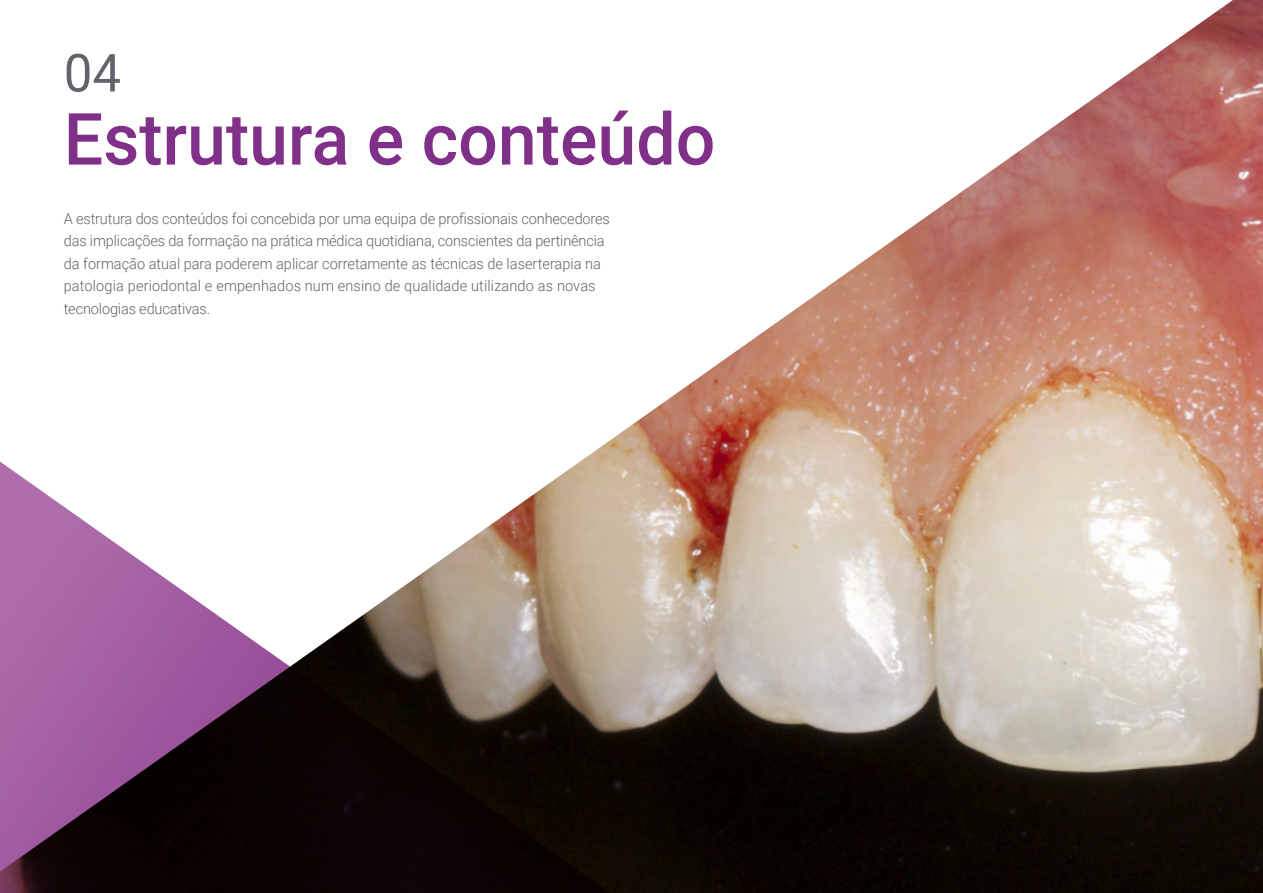
<style>
.page{position:relative;width:1263px;height:893px;background:#fff}
.page>*{position:absolute;margin:0;border:0;box-sizing:border-box;transform-origin:0 0}
.t1{font:500 72px "Roboto";color:#813089}
.t2{font:52.5px "Roboto";color:#61646a}
.t3{font:300 15px/22.5px "Roboto";letter-spacing:-.01em;color:#61646a}
</style>
<div class="page">
<img style="left:602px;top:0;width:661px;height:893px">
<svg style="left:0;top:446px;width:640px;height:447px"></svg>
<h2 class="t2" style="left:64px;top:36px;width:59px">04</h2>
<h1 class="t1" style="left:64px;top:89px;width:653px">Estrutura e conteúdo</h1>
<p class="t3" style="left:64px;top:207px;width:548px">A estrutura dos conteúdos foi concebida por uma equipa de profissionais conhecedores das implicações da formação na prática médica quotidiana, conscientes da pertinência da formação atual para poderem aplicar corretamente as técnicas de laserterapia na patologia periodontal e empenhados num ensino de qualidade utilizando as novas tecnologias educativas.</p>
</div>
